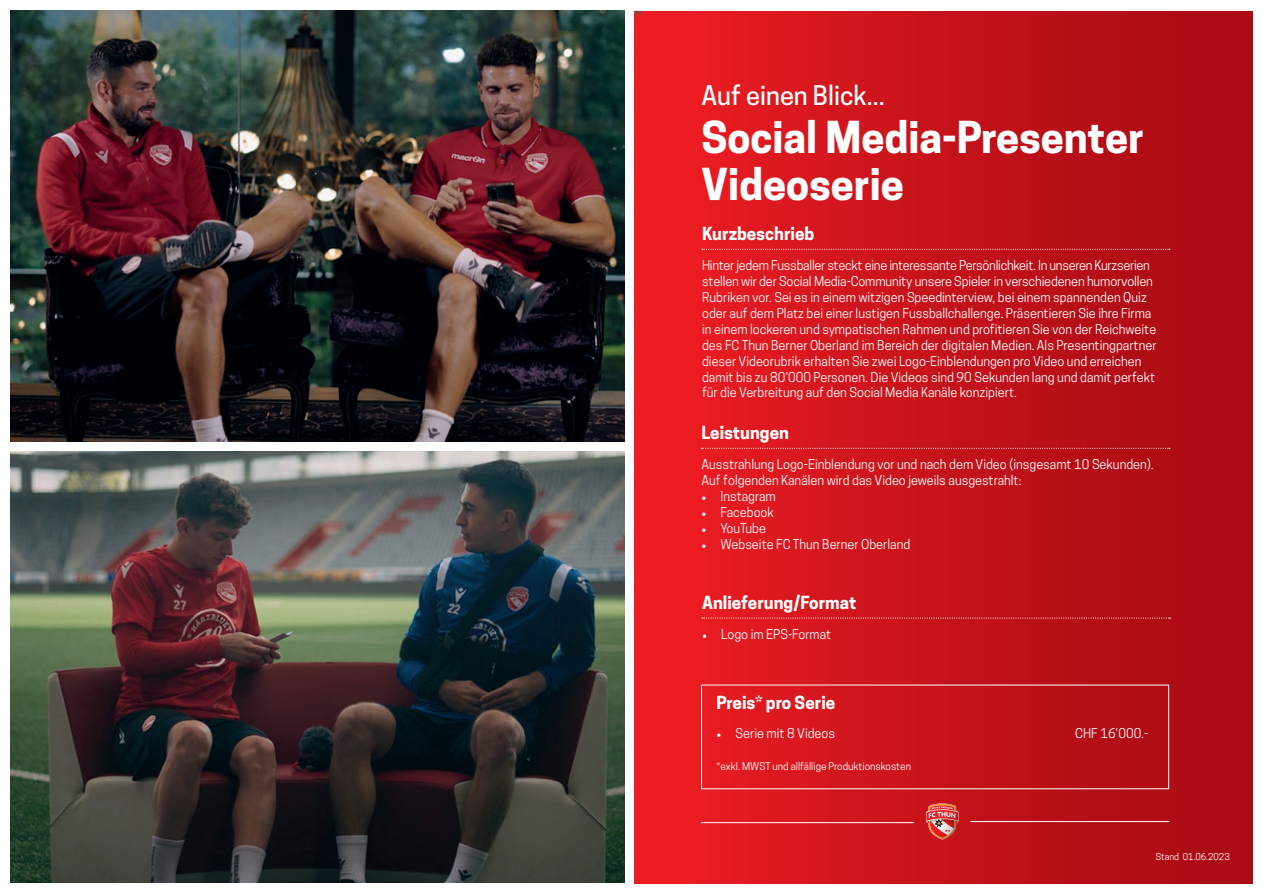
<style>
.page{position:relative;width:1263px;height:893px;background:#fff}
.page>*{position:absolute;margin:0;border:0;box-sizing:border-box;transform-origin:0 0}
.t1{font:700 41.4px/47.7px "Cooper Hewitt";color:#fff}
.t2{font:500 25.5px "Cooper Hewitt";color:#fff}
.t3{font:700 16.95px "Cooper Hewitt";color:#fff}
.t4{font:12.75px/15.9px "Cooper Hewitt";color:#fff}
.t5{font:700 12.75px "Cooper Hewitt";color:#57585a}
.t6{font:10.05px "Cooper Hewitt";color:#fff}
.t7{font:9px "Cooper Hewitt";color:#fff}
.s1{font-family:"Minion Pro"}
</style>
<div class="page">
<div style="left:635px;top:11px;width:618px;height:873px;background:linear-gradient(to right,#ee1e25,#a40a12)"></div>
<svg style="left:701px;top:448px;width:469px;height:1px"></svg>
<img style="left:10px;top:10px;width:614px;height:431px">
<img style="left:10px;top:452px;width:614px;height:431px">
<svg style="left:926px;top:803px;width:32px;height:37px"></svg>
<hr style="left:701px;top:822px;width:213px;height:1px;background:#fff">
<hr style="left:970px;top:821px;width:199px;height:1px;background:#fff">
<svg style="left:702px;top:249px;width:468px;height:1px"></svg>
<svg style="left:702px;top:617px;width:468px;height:2px"></svg>
<p class="t5" style="left:635px;top:9px;width:9px">™</p>
<h2 class="t2" style="left:701px;top:80px;width:185px">Auf einen Blick...</h2>
<h1 class="t1" style="left:701px;top:113px;width:444px">Social Media-Presenter<br>Videoserie</h1>
<h3 class="t3" style="left:702px;top:224px;width:114px">Kurzbeschrieb</h3>
<p class="t4" style="left:702px;top:257px;width:456px">Hinter jedem Fussballer steckt eine interessante Persönlichkeit. In unseren Kurzserien stellen wir der Social Media-Community unsere Spieler in verschiedenen humorvollen Rubriken vor. Sei es in einem witzigen Speedinterview, bei einem spannenden Quiz oder auf dem Platz bei einer lustigen Fussballchallenge. Präsentieren Sie ihre Firma in einem lockeren und sympatischen Rahmen und profitieren Sie von der Reichweite des FC Thun Berner Oberland im Bereich der digitalen Medien. Als Presentingpartner dieser Videorubrik erhalten Sie zwei Logo-Einblendungen pro Video und erreichen damit bis zu 80‘000 Personen. Die Videos sind 90 Sekunden lang und damit perfekt für die Verbreitung auf den Social Media Kanäle konzipiert.</p>
<h3 class="t3" style="left:701px;top:423px;width:89px">Leistungen</h3>
<p class="t4" style="left:701px;top:456px;width:454px">Ausstrahlung Logo-Einblendung vor und nach dem Video (insgesamt 10 Sekunden).<br>Auf folgenden Kanälen wird das Video jeweils ausgestrahlt:</p>
<p class="t4" style="left:701px;top:488px;width:76px"><span class="s1">•</span> Instagram</p>
<p class="t4" style="left:701px;top:504px;width:74px"><span class="s1">•</span> Facebook</p>
<p class="t4" style="left:701px;top:520px;width:66px"><span class="s1">•</span> YouTube</p>
<p class="t4" style="left:701px;top:536px;width:210px"><span class="s1">•</span> Webseite FC Thun Berner Oberland</p>
<h3 class="t3" style="left:702px;top:593px;width:156px">Anlieferung/Format</h3>
<p class="t4" style="left:702px;top:626px;width:131px"><span class="s1">•</span> Logo im EPS-Format</p>
<h3 class="t3" style="left:716px;top:692px;width:120px">Preis* pro Serie</h3>
<p class="t4" style="left:716px;top:726px;width:120px"><span class="s1">•</span> Serie mit 8 Videos</p>
<p class="t4" style="left:1075px;top:726px;width:74px">CHF 16‘000.-</p>
<p class="t6" style="left:716px;top:760px;width:196px">*exkl. MWST und allfällige Produktionskosten</p>
<p class="t7" style="left:1156px;top:851px;width:75px">Stand 01.06.2023</p>
</div>
